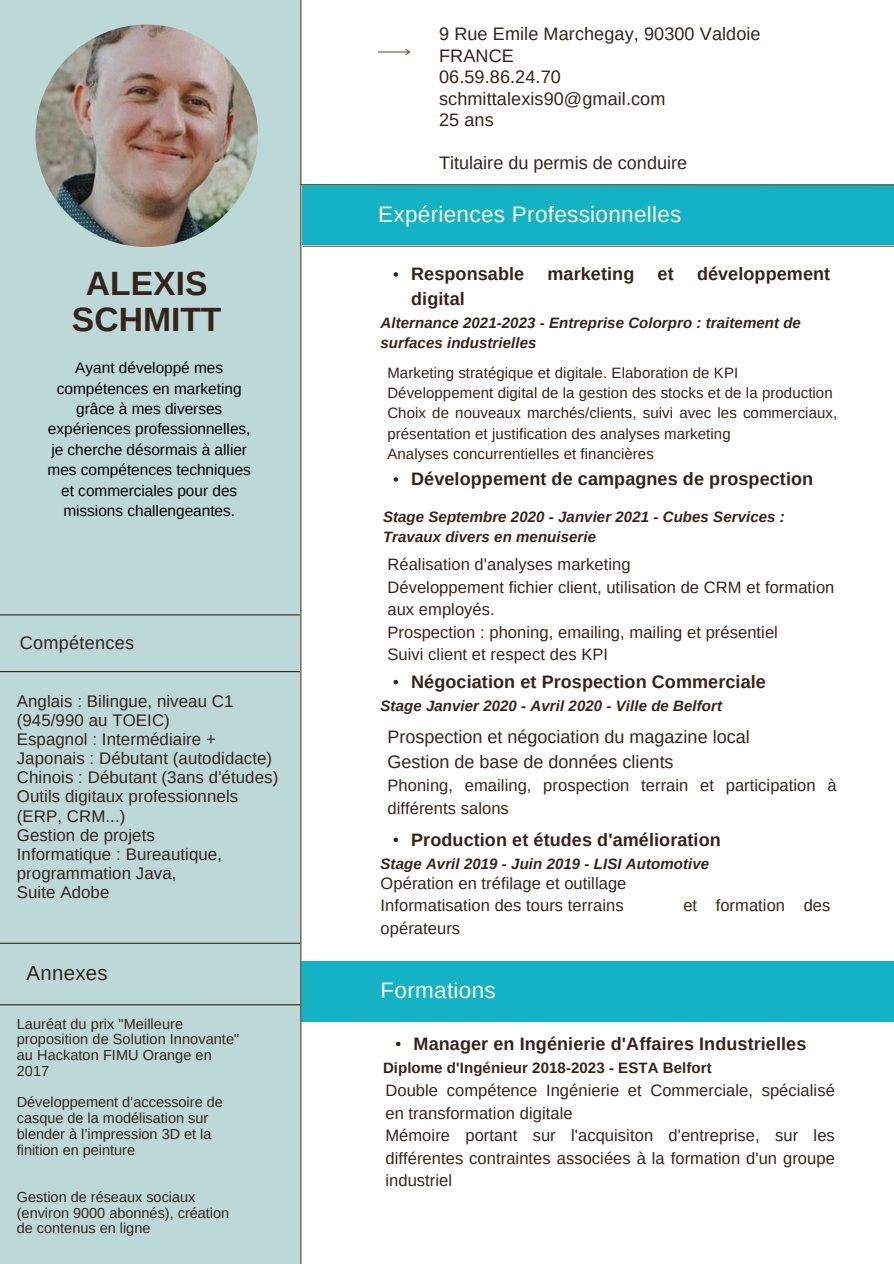
<style>
.page{position:relative;width:894px;height:1264px;background:#fff}
.page>*{position:absolute;margin:0;border:0;box-sizing:border-box;transform-origin:0 0}
.t1{font:700 33.6px/36px "Arimo";color:#36231e;text-align:center}
.t2{font:22.5px "Arimo";letter-spacing:.015em;color:#fdf9ec}
.t3{font:20.4px "Arimo";letter-spacing:.015em;color:#36231e}
.t4{font:18.15px "Arimo";letter-spacing:.015em;color:#36231e}
.t5{font:700 18px/24.8px "Arimo";letter-spacing:.005em;color:#36231e}
.t6{font:18px/21.3px "Arimo";color:#36231e}
.t7{font:16.8px/19.2px "Arimo";letter-spacing:.005em;color:#36231e}
.t8{font:16.5px/22.5px "Arimo";letter-spacing:.005em;color:#36231e}
.t9{font:15.3px/20.4px "Arimo";color:#000;text-align:center}
.t10{font:15px/20.2px "Arimo";letter-spacing:.005em;color:#36231e}
.t11{font:italic 700 15px/20.2px "Arimo";letter-spacing:.005em;color:#36231e}
.t12{font:700 15px "Arimo";letter-spacing:.005em;color:#36231e}
.t13{font:14.4px/15.8px "Arimo";color:#36231e}
</style>
<div class="page">
<div style="left:300px;top:184px;width:593px;height:61px;background:#13b2c5"></div>
<div style="left:0;top:0;width:301px;height:1263px;background:#bdd9d7"></div>
<div style="left:300px;top:960px;width:593px;height:61px;background:#13b2c5"></div>
<hr style="left:0;top:671px;width:300px;height:1px;background:#36231e">
<hr style="left:0;top:614px;width:299px;height:1px;background:#36231e">
<svg style="left:299px;top:183px;width:594px;height:3px"></svg>
<hr style="left:0;top:942px;width:300px;height:1px;background:#36231e">
<hr style="left:303px;top:246px;width:590px;height:1px;background:#7d5932">
<hr style="left:0;top:1004px;width:300px;height:1px;background:#36231e">
<hr style="left:300px;top:0;width:1px;height:1263px;background:#7d5932">
<svg style="left:378px;top:49px;width:32px;height:6px"></svg>
<svg style="left:393px;top:272px;width:5px;height:5px"></svg>
<svg style="left:393px;top:477px;width:5px;height:4px"></svg>
<svg style="left:393px;top:680px;width:5px;height:4px"></svg>
<svg style="left:393px;top:837px;width:5px;height:5px"></svg>
<svg style="left:396px;top:1041px;width:4px;height:5px"></svg>
<img style="left:35px;top:25px;width:223px;height:222px;border-radius:50%">
<h4 class="t6" style="left:439px;top:24px;width:323px">9 Rue Emile Marchegay, 90300 Valdoie<br>FRANCE<br>06.59.86.24.70 schmittalexis90@gmail.com<br>25 ans</h4>
<h2 class="t6" style="left:439px;top:152px;width:249px">Titulaire du permis de conduire</h2>
<h4 class="t2" style="left:378px;top:201px;width:304px">Expériences Professionnelles</h4>
<h3 class="t5" style="left:696px;top:261px;width:135px">développement</h3>
<h3 class="t11" style="left:380px;top:312px;width:422px">Alternance 2021-2023 - Entreprise Colorpro : traitement de surfaces industrielles</h3>
<p class="t1" style="left:72px;top:266px;width:151px">ALEXIS<br>SCHMITT</p>
<p class="t5" style="left:411px;top:262px;width:114px">Responsable digital</p>
<p class="t5" style="left:547px;top:261px;width:88px">marketing</p>
<h4 class="t5" style="left:657px;top:261px;width:18px">et</h4>
<h5 class="t9" style="left:47px;top:358px;width:205px">Ayant développé mes compétences en marketing grâce à mes diverses expériences professionnelles, je cherche désormais à allier mes compétences techniques et commerciales pour des missions challengeantes.</h5>
<h1 class="t4" style="left:20px;top:632px;width:116px">Compétences</h1>
<h3 class="t7" style="left:17px;top:691px;width:263px">Anglais : Bilingue, niveau C1 (945/990 au TOEIC)<br>Espagnol : Intermédiaire +<br>Japonais : Débutant (autodidacte)<br>Chinois : Débutant (3ans d'études)<br>Outils digitaux professionnels (ERP, CRM...)<br>Gestion de projets<br>Informatique : Bureautique, programmation Java,<br>Suite Adobe</h3>
<p class="t3" style="left:27px;top:961px;width:82px">Annexes</p>
<h4 class="t13" style="left:17px;top:1015px;width:224px">Lauréat du prix "Meilleure proposition de Solution Innovante" au Hackaton FIMU Orange en<br>2017</h4>
<h4 class="t13" style="left:17px;top:1094px;width:207px">Développement d’accessoire de casque de la modélisation sur blender à l’impression 3D et la finition en peinture</h4>
<h2 class="t13" style="left:17px;top:1188px;width:214px">Gestion de réseaux sociaux (environ 9000 abonnés), création de contenus en ligne</h2>
<h3 class="t10" style="left:387px;top:362px;width:352px">Marketing stratégique et digitale. Elaboration de KPI</h3>
<h5 class="t10" style="left:387px;top:382px;width:446px">Développement digital de la gestion des stocks et de la production</h5>
<h4 class="t10" style="left:387px;top:403px;width:451px">Choix de nouveaux marchés/clients, suivi avec les commerciaux, présentation et justification des analyses marketing</h4>
<h3 class="t10" style="left:387px;top:443px;width:268px">Analyses concurrentielles et financières</h3>
<h3 class="t5" style="left:411px;top:466px;width:403px">Développement de campagnes de prospection</h3>
<p class="t11" style="left:383px;top:506px;width:403px">Stage Septembre 2020 - Janvier 2021 - Cubes Services :<br>Travaux divers en menuiserie</p>
<h4 class="t8" style="left:387px;top:553px;width:448px">Réalisation d'analyses marketing<br>Développement fichier client, utilisation de CRM et formation aux employés.<br>Prospection : phoning, emailing, mailing et présentiel<br>Suivi client et respect des KPI</h4>
<h2 class="t5" style="left:411px;top:669px;width:356px">Négociation et Prospection Commerciale</h2>
<p class="t11" style="left:380px;top:695px;width:343px">Stage Janvier 2020 - Avril 2020 - Ville de Belfort</p>
<h4 class="t6" style="left:387px;top:724px;width:364px;line-height:24.8px">Prospection et négociation du magazine local<br>Gestion de base de données clients</h4>
<h4 class="t8" style="left:387px;top:774px;width:450px">Phoning, emailing, prospection terrain et participation à différents salons</h4>
<h4 class="t5" style="left:411px;top:827px;width:311px">Production et études d'amélioration</h4>
<h5 class="t11" style="left:380px;top:853px;width:330px">Stage Avril 2019 - Juin 2019 - LISI Automotive</h5>
<p class="t8" style="left:380px;top:872px;width:247px">Opération en tréfilage et outillage<br>Informatisation des tours terrains opérateurs</p>
<p class="t2" style="left:380px;top:977px;width:117px">Formations</p>
<h3 class="t8" style="left:683px;top:894px;width:15px">et</h3>
<h5 class="t8" style="left:715px;top:894px;width:71px">formation</h5>
<h5 class="t8" style="left:803px;top:894px;width:28px">des</h5>
<h3 class="t5" style="left:413px;top:1031px;width:394px">Manager en Ingénierie d'Affaires Industrielles</h3>
<p class="t12" style="left:383px;top:1059px;width:330px">Diplome d'Ingénieur 2018-2023 - ESTA Belfort</p>
<h4 class="t8" style="left:385px;top:1079px;width:451px">Double compétence Ingénierie et Commerciale, spécialisé en transformation digitale<br>Mémoire portant sur l'acquisiton d'entreprise, sur les différentes contraintes associées à la formation d'un groupe industriel</h4>
</div>
